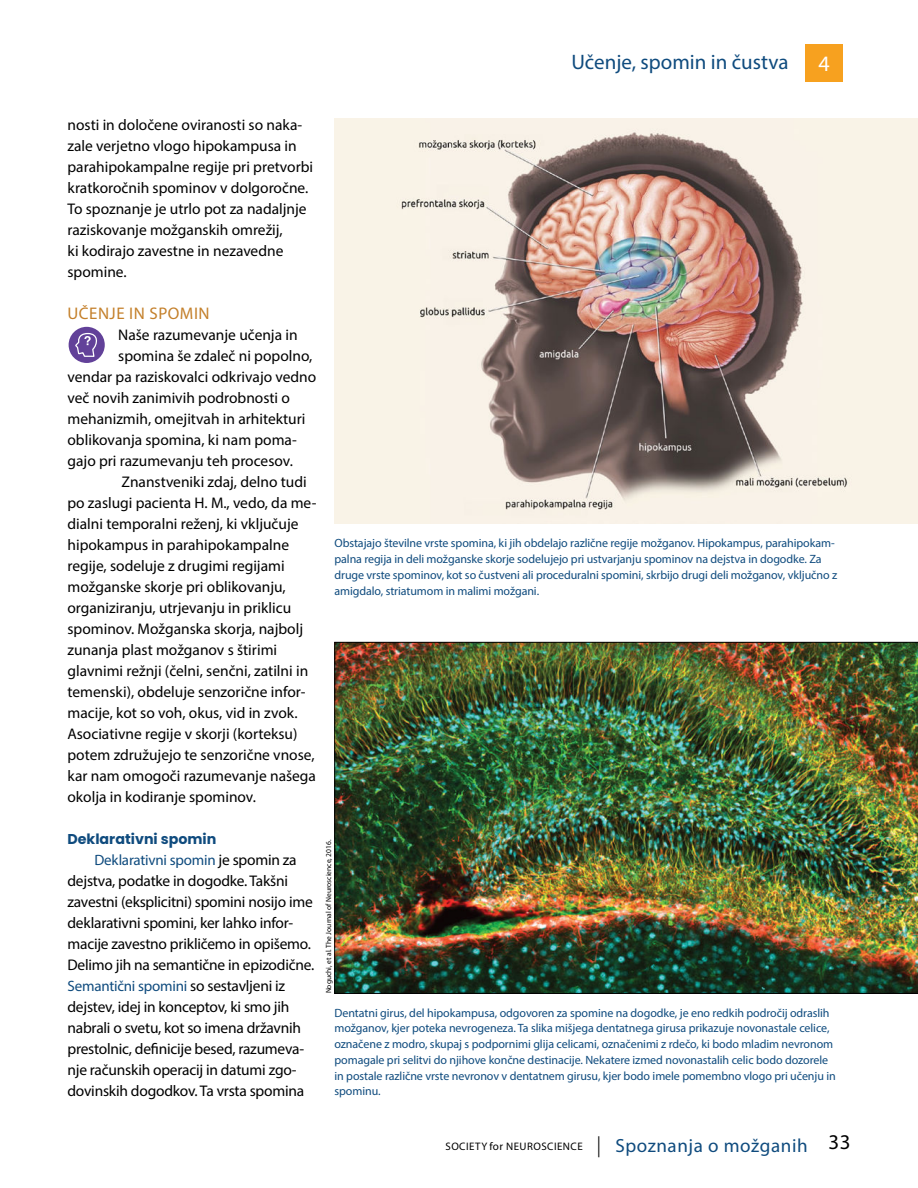
<style>
.page{position:relative;width:918px;height:1188px;background:#fff}
.page>*{position:absolute;margin:0;border:0;box-sizing:border-box;transform-origin:0 0}
.t1{font:22.05px "Myriad Pro";color:#fff}
.t2{font:21px "Myriad Pro";color:#0f4b7e}
.t3{font:21px "Myriad Pro";color:#000}
.t4{font:16.8px "Myriad Pro";letter-spacing:.03em;color:#c4802b}
.t5{font:15.45px/21px "Myriad Pro";color:#000}
.t6{font:15px "Myriad Pro";letter-spacing:-.015em;color:#0f4b7e}
.t7{font:700 14.25px "Poppins";color:#0f4b7e}
.t8{font:12px/15.8px "Myriad Pro";letter-spacing:-.005em;color:#0f4b7e}
.t9{font:10.95px "Myriad Pro";letter-spacing:.045em;color:#000}
.t10{font:7.5px "Myriad Pro";color:#000}
.s1{font-size:15.45px;color:#000}
.s2{font-size:11.1px}
.s3{font-size:21px}
.s4{font-size:19.05px;color:#0f4b7e}
</style>
<div class="page">
<div style="left:805px;top:44px;width:37px;height:37px;background:#f7a11f"></div>
<div style="left:69px;top:327px;width:36px;height:36px;background:#624199;border-radius:50%"></div>
<svg style="left:75px;top:332px;width:25px;height:26px"></svg>
<img style="left:335px;top:119px;width:583px;height:405px">
<img style="left:335px;top:642px;width:583px;height:352px">
<h2 class="t2" style="left:571px;top:53px;width:219px">Učenje, spomin in čustva</h2>
<h1 class="t1" style="left:818px;top:54px;width:13px">4</h1>
<p class="t5" style="left:68px;top:115px;width:247px">nosti in dolo!ene oviranosti so naka&shy;zale verjetno vlogo hipokampusa in parahipokampalne regije pri pretvorbi kratkoro!nih spominov v dolgoro!ne.<br>To spoznanje je utrlo pot za nadaljnje raziskovanje možganskih omrežij,<br>ki kodirajo zavestne in nezavedne spomine.</p>
<p class="t4" style="left:68px;top:306px;width:144px">UČENJE IN SPOMIN</p>
<p class="t5" style="left:118px;top:325px;width:181px">Naše razumevanje u!enja in</p>
<p class="t5" style="left:118px;top:346px;width:196px">spomina še zdale! ni popolno,</p>
<p class="t5" style="left:68px;top:367px;width:250px">vendar pa raziskovalci odkrivajo vedno</p>
<p class="t5" style="left:68px;top:388px;width:224px">ve! novih zanimivih podrobnosti o</p>
<p class="t5" style="left:68px;top:409px;width:239px">mehanizmih, omejitvah in arhitekturi</p>
<p class="t5" style="left:68px;top:430px;width:231px">oblikovanja spomina, ki nam poma-</p>
<p class="t5" style="left:67px;top:451px;width:227px">gajo pri razumevanju teh procesov.</p>
<p class="t5" style="left:121px;top:472px;width:187px">Znanstveniki zdaj, delno tudi</p>
<p class="t5" style="left:67px;top:493px;width:251px">po zaslugi pacienta H. M., vedo, da me-</p>
<p class="t5" style="left:67px;top:514px;width:233px">dialni temporalni reženj, ki vklju!uje</p>
<p class="t5" style="left:67px;top:535px;width:223px">hipokampus in parahipokampalne</p>
<p class="t5" style="left:67px;top:556px;width:219px">regije, sodeluje z drugimi regijami</p>
<p class="t5" style="left:67px;top:577px;width:220px">možganske skorje pri oblikovanju,</p>
<p class="t5" style="left:67px;top:598px;width:225px">organiziranju, utrjevanju in priklicu</p>
<p class="t5" style="left:67px;top:619px;width:237px">spominov. Možganska skorja, najbolj</p>
<p class="t5" style="left:67px;top:640px;width:211px">zunanja plast možganov s štirimi</p>
<p class="t5" style="left:68px;top:661px;width:242px">glavnimi režnji (!elni, sen!ni, zatilni in</p>
<p class="t5" style="left:68px;top:682px;width:240px">temenski), obdeluje senzori!ne infor-</p>
<p class="t5" style="left:67px;top:703px;width:232px">macije, kot so voh, okus, vid in zvok.</p>
<p class="t5" style="left:67px;top:724px;width:232px">Asociativne regije v skorji (korteksu)</p>
<p class="t5" style="left:67px;top:745px;width:249px">potem združujejo te senzori!ne vnose,</p>
<p class="t5" style="left:67px;top:766px;width:250px">kar nam omogo!i razumevanje našega</p>
<p class="t5" style="left:67px;top:787px;width:190px">okolja in kodiranje spominov.</p>
<p class="t7" style="left:68px;top:832px;width:150px">Deklarativni spomin</p>
<p class="t6" style="left:94px;top:854px;width:204px">Deklarativni spomin <span class="s1">je spomin za</span></p>
<p class="t5" style="left:67px;top:871px;width:248px">dejstva, podatke in dogodke. Takšni zavestni (eksplicitni) spomini nosijo ime deklarativni spomini, ker lahko infor&shy;macije zavestno prikli!emo in opišemo.<br>Delimo jih na semanti!ne in epizodi!ne.</p>
<p class="t6" style="left:68px;top:980px;width:219px">Semanti!ni spomini <span class="s1">so sestavljeni iz</span></p>
<p class="t5" style="left:68px;top:997px;width:238px">dejstev, idej in konceptov, ki smo jih nabrali o svetu, kot so imena državnih prestolnic, de%nicije besed, razumeva&shy;nje ra!unskih operacij in datumi zgo&shy;dovinskih dogodkov. Ta vrsta spomina</p>
<p class="t8" style="left:334px;top:537px;width:504px">Obstajajo številne vrste spomina, ki jih obdelajo razli!ne regije možganov. Hipokampus, parahipokam&shy;palna regija in deli možganske skorje sodelujejo pri ustvarjanju spominov na dejstva in dogodke. Za druge vrste spominov, kot so !ustveni ali proceduralni spomini, skrbijo drugi deli možganov, vklju!no z amigdalo, striatumom in malimi možgani.</p>
<p class="t10" style="left:326px;top:993px;width:155px;rotate:-90deg">Noguchi, et al. The Journal of Neuroscience, 2016.</p>
<p class="t8" style="left:334px;top:1006px;width:503px">Dentatni girus, del hipokampusa, odgovoren za spomine na dogodke, je eno redkih podro!ij odraslih možganov, kjer poteka nevrogeneza. Ta slika mišjega dentatnega girusa prikazuje novonastale celice, ozna!ene z modro, skupaj s podpornimi glija celicami, ozna!enimi z rde!o, ki bodo mladim nevronom pomagale pri selitvi do njihove kon!ne destinacije. Nekatere izmed novonastalih celic bodo dozorele in postale razli!ne vrste nevronov v dentatnem girusu, kjer bodo imele pomembno vlogo pri u!enju in spominu.</p>
<p class="t9" style="left:446px;top:1140px;width:364px">SOCIETY <span class="s2">for</span> NEUROSCIENCE <span class="s3">|</span> <span class="s4">Spoznanja o možganih</span></p>
<h2 class="t3" style="left:828px;top:1134px;width:24px">33</h2>
</div>
